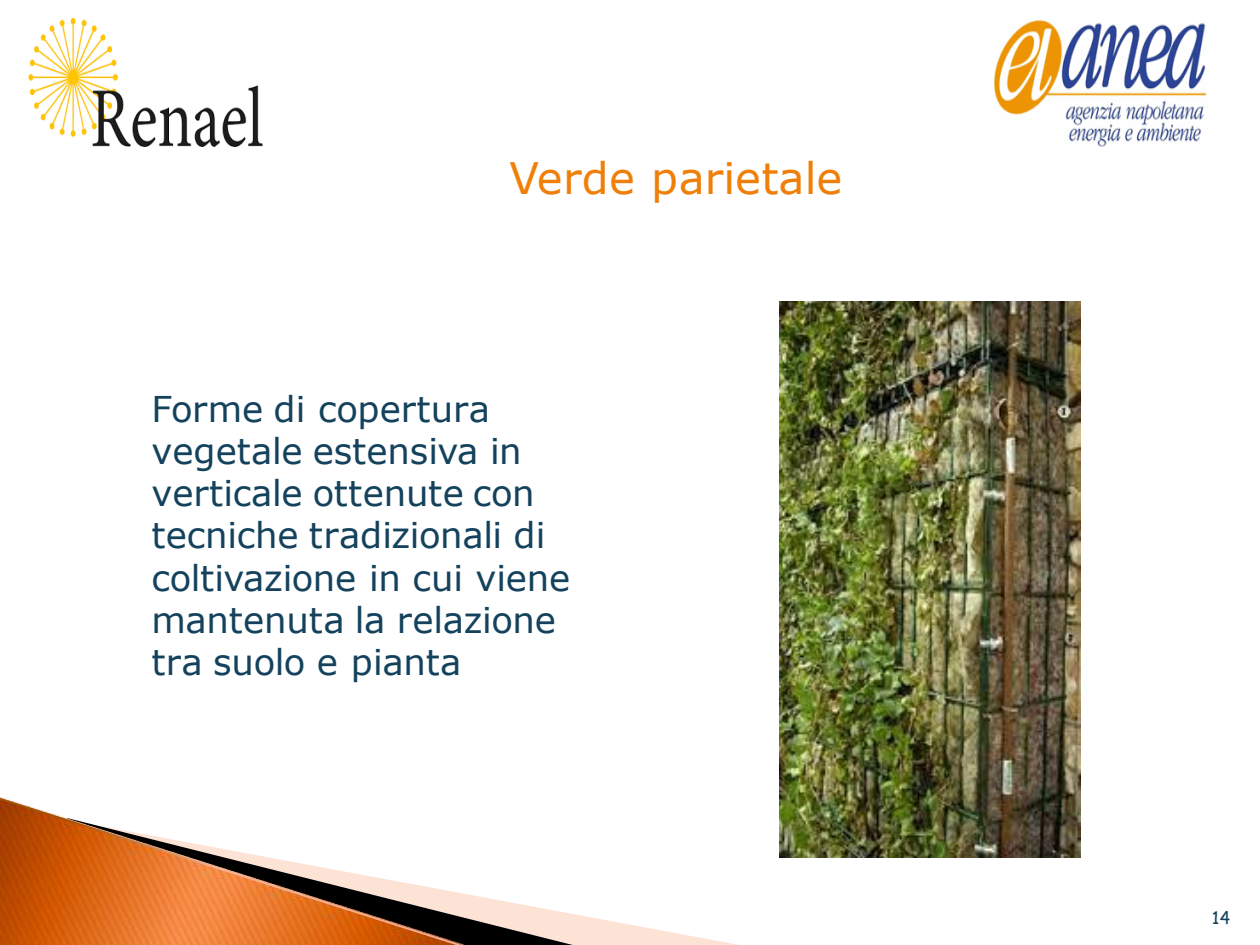
<style>
.page{position:relative;width:1260px;height:945px;background:#fff}
.page>*{position:absolute;margin:0;border:0;box-sizing:border-box;transform-origin:0 0}
.t1{font:43.4px "Verdana";color:#f07f09}
.t2{font:35.52px/42px "Verdana";letter-spacing:-.005em;color:#14425d}
.t3{font:17.15px "Comic Sans MS";color:#14425d}
</style>
<div class="page">
<svg style="left:576px;top:914px;width:162px;height:31px"></svg>
<svg style="left:469px;top:895px;width:107px;height:50px;fill:#fde2d6"></svg>
<svg style="left:0;top:798px;width:469px;height:147px"></svg>
<img style="left:29px;top:18px;width:233px;height:129px">
<img style="left:780px;top:302px;width:300px;height:555px">
<img style="left:995px;top:20px;width:211px;height:127px">
<p class="t1" style="left:509px;top:150px;width:335px">Verde parietale</p>
<p class="t2" style="left:151px;top:387px;width:396px">Forme di copertura vegetale estensiva in verticale ottenute con tecniche tradizionali di</p>
<p class="t2" style="left:151px;top:555px;width:420px">coltivazione in cui viene mantenuta la relazione tra suolo e pianta</p>
<p class="t3" style="left:1212px;top:906px;width:20px">14</p>
</div>
